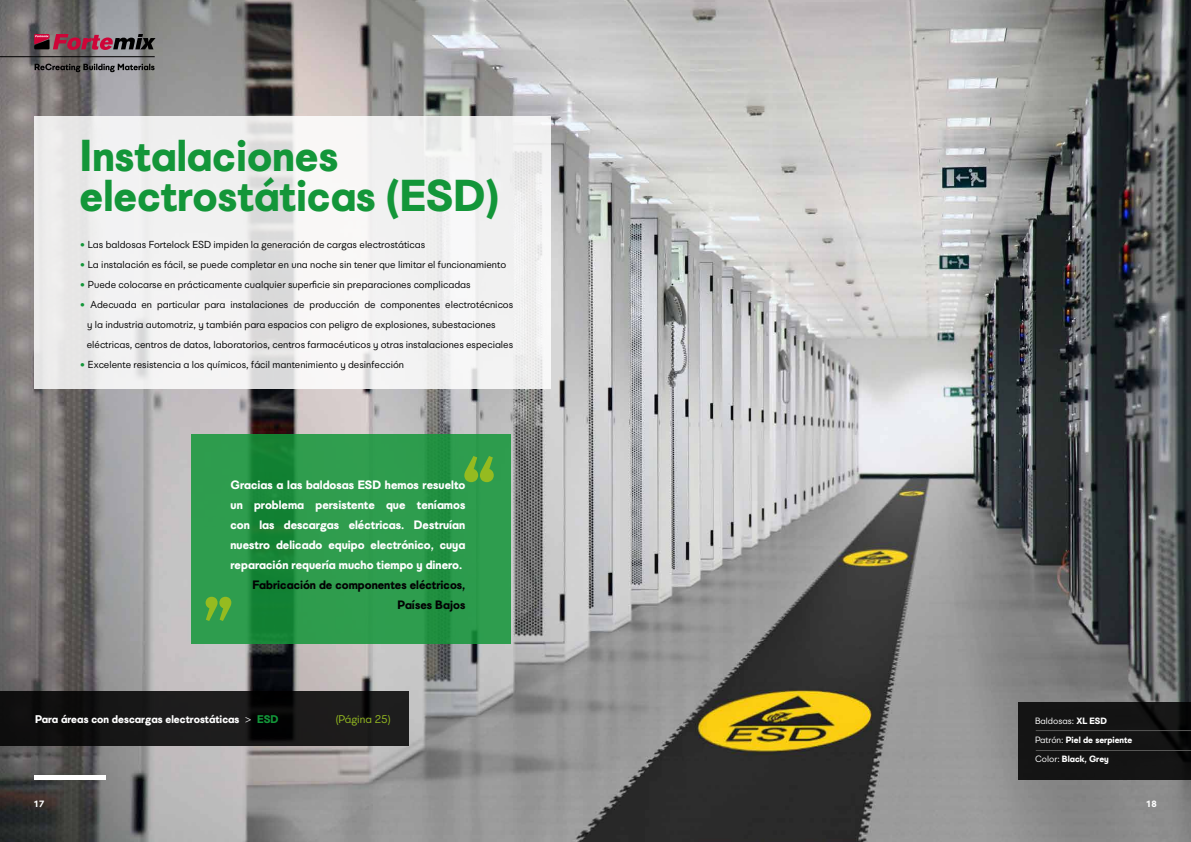
<style>
.page{position:relative;width:1191px;height:842px;background:#fff}
.page>*{position:absolute;margin:0;border:0;box-sizing:border-box;transform-origin:0 0}
.t1{font:700 44px/40px "UEFA Supercup";color:#139639}
.t2{font:700 12px/20px "UEFA Supercup";color:#fff;text-align:justify}
.t3{font:700 12px/20px "UEFA Supercup";color:#020203;text-align:right}
.t4{font:700 11px "UEFA Supercup";color:#fff}
.t5{font:11px "UEFA Supercup";color:#95bb20}
.t6{font:10px/20px "UEFA Supercup";color:#000}
.t7{font:700 9px/19px "UEFA Supercup";color:#fff}
.s1{font-weight:700;color:#139639}
.s2{font-weight:300}
.s3{color:#139639}
.s4{font-weight:400}
</style>
<div class="page">
<img style="left:0;top:0;width:1191px;height:842px">
<svg style="left:191px;top:434px;width:319px;height:209px;fill:#2e9d4e"></svg>
<div style="left:34px;top:775px;width:72px;height:5px;background:#fff"></div>
<svg style="left:206px;top:597px;width:25px;height:24px"></svg>
<svg style="left:464px;top:456px;width:30px;height:26px"></svg>
<svg style="left:34px;top:34px;width:121px;height:16px"></svg>
<svg style="left:35px;top:64px;width:120px;height:8px"></svg>
<hr style="left:0;top:57px;width:155px;height:1px;background:#000">
<div style="left:1018px;top:702px;width:173px;height:78px;background:#141414"></div>
<hr style="left:1035px;top:730px;width:156px;height:1px;background:#575756">
<hr style="left:1035px;top:750px;width:156px;height:1px;background:#575756">
<svg style="left:0;top:691px;width:408px;height:55px;fill:#1a1a1a"></svg>
<svg style="left:34px;top:116px;width:516px;height:273px;fill:#f1f1f1"></svg>
<h1 class="t1" style="left:80px;top:135px;width:421px">Instalaciones electrostáticas (ESD)</h1>
<p class="t6" style="left:80px;top:234px;width:347px"><span class="s1">•</span> Las baldosas Fortelock ESD impiden la generación de cargas electrostáticas</p>
<p class="t6" style="left:80px;top:254px;width:428px"><span class="s1">•</span> La instalación es fácil, se puede completar en una noche sin tener que limitar el funcionamiento</p>
<p class="t6" style="left:80px;top:274px;width:392px"><span class="s1">•</span> Puede colocarse en prácticamente cualquier superficie sin preparaciones complicadas</p>
<p class="t6" style="left:87px;top:294px;width:428px;text-indent:-7px"><span class="s1">•</span> Adecuada en particular para instalaciones de producción de componentes electrotécnicos y la industria automotriz, y también para espacios con peligro de explosiones, subestaciones eléctricas, centros de datos, laboratorios, centros farmacéuticos y otras instalaciones especiales</p>
<p class="t6" style="left:80px;top:354px;width:325px"><span class="s1">•</span> Excelente resistencia a los químicos, fácil mantenimiento y desinfección</p>
<p class="t2" style="left:230px;top:475px;width:236px">Gracias a las baldosas ESD hemos resuelto un problema persistente que teníamos con las descargas eléctricas. Destruían nuestro delicado equipo electrónico, cuya reparación requería mucho tiempo y dinero.</p>
<p class="t3" style="left:252px;top:575px;width:214px">Fabricación de componentes eléctricos,<br>Países Bajos</p>
<p class="t4" style="left:35px;top:712px;width:245px">Para áreas con descargas electrostáticas <span class="s2">&gt;</span> <span class="s3">ESD</span></p>
<p class="t5" style="left:336px;top:712px;width:56px">(Página 25)</p>
<p class="t7" style="left:1035px;top:712px;width:99px"><span class="s4">Baldosas:</span> XL ESD<br><span class="s4">Patrón:</span> Piel de serpiente<br><span class="s4">Color:</span> Black, Grey</p>
<p class="t7" style="left:34px;top:795px;width:12px">17</p>
<p class="t7" style="left:1146px;top:795px;width:12px">18</p>
</div>
